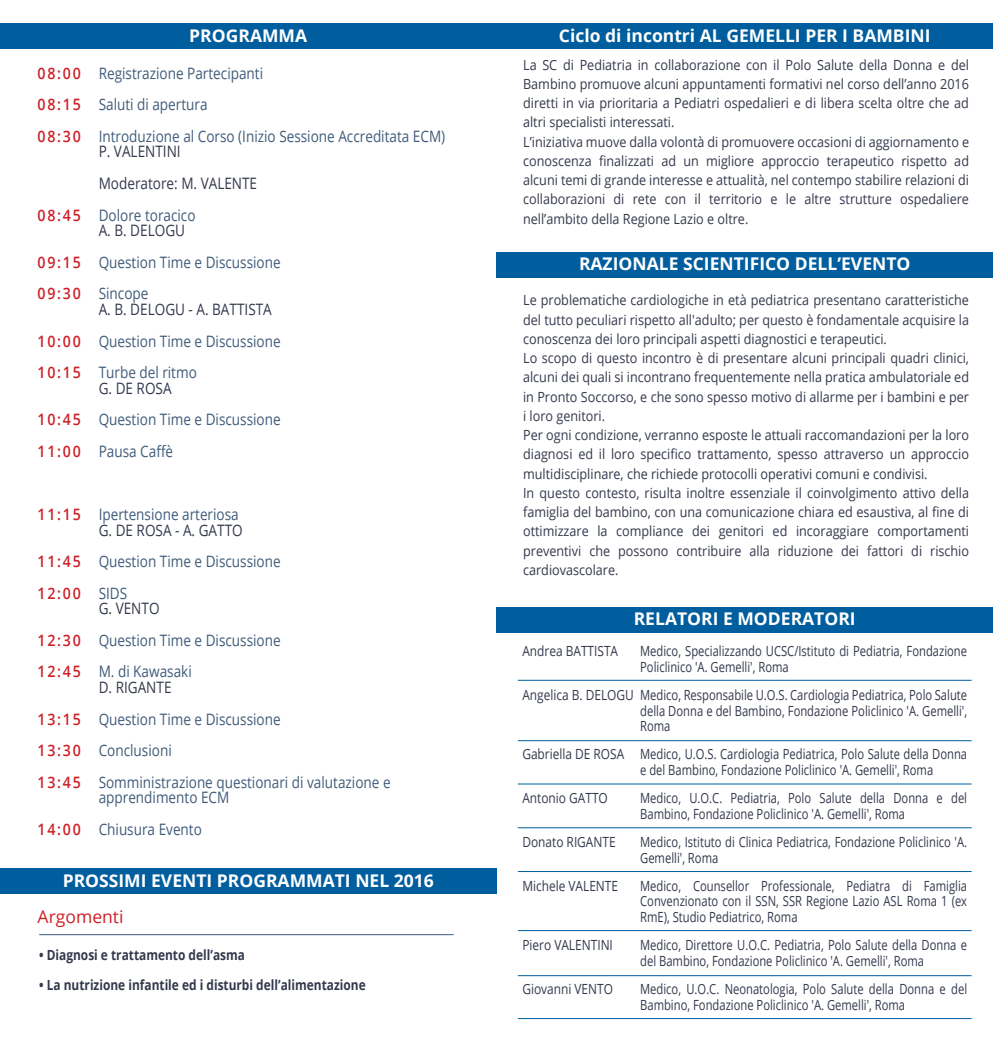
<style>
.page{position:relative;width:993px;height:1042px;background:#fff}
.page>*{position:absolute;margin:0;border:0;box-sizing:border-box;transform-origin:0 0}
.t1{font:700 17.5px "Open Sans";color:#fff}
.t2{font:17.5px "Open Sans";color:#cd2027}
.t3{font:15.75px/31.5px "Open Sans";color:#3f5b7a;scale:.86 1}
.t4{font:15.75px/31.5px "Open Sans";color:#33384c;scale:.86 1}
.t5{font:600 15.75px/31.5px "Open Sans";letter-spacing:.12em;color:#cd2027;scale:.9 1}
.t6{font:14px/19.2px "Open Sans";color:#33384c;scale:.9 1}
.t7{font:14px/15.8px "Open Sans";color:#33384c;scale:.8 1}
.t8{font:14px "Open Sans";color:#33384c;scale:.85 1}
.t9{font:700 14px "Open Sans";color:#33384c;scale:.85 1}
</style>
<div class="page">
<div style="left:0;top:23px;width:496px;height:25px;background:#005e9e"></div>
<div style="left:0;top:868px;width:496px;height:25px;background:#005e9e"></div>
<div style="left:496px;top:23px;width:496px;height:25px;background:#005e9e"></div>
<div style="left:496px;top:607px;width:496px;height:26px;background:#005e9e"></div>
<div style="left:496px;top:252px;width:496px;height:26px;background:#005e9e"></div>
<hr style="left:39px;top:934px;width:414px;height:1px;background:#3f5b7a">
<hr style="left:517px;top:680px;width:454px;height:1px;background:#005e9e">
<hr style="left:517px;top:740px;width:454px;height:1px;background:#005e9e">
<hr style="left:517px;top:783px;width:454px;height:1px;background:#005e9e">
<hr style="left:517px;top:827px;width:454px;height:1px;background:#005e9e">
<hr style="left:517px;top:871px;width:454px;height:1px;background:#005e9e">
<hr style="left:517px;top:930px;width:454px;height:1px;background:#005e9e">
<hr style="left:517px;top:1018px;width:454px;height:1px;background:#005e9e">
<hr style="left:517px;top:975px;width:454px;height:1px;background:#005e9e">
<p class="t5" style="left:38px;top:57px;width:49px;text-align:justify">08:00<br>08:15<br>08:30</p>
<p class="t5" style="left:38px;top:199px;width:49px">08:45</p>
<p class="t5" style="left:38px;top:246px;width:49px">09:15<br>09:30</p>
<p class="t5" style="left:38px;top:325px;width:49px">10:00<br>10:15</p>
<p class="t5" style="left:38px;top:403px;width:49px">10:45<br>11:00</p>
<p class="t1" style="left:189px;top:24px;width:119px">PROGRAMMA</p>
<p class="t3" style="left:99px;top:57px;width:404px">Registrazione Partecipanti<br>Saluti di apertura<br>Introduzione al Corso (Inizio Sessione Accreditata ECM)</p>
<p class="t4" style="left:99px;top:136px;width:186px">P. VALENTINI<br>Moderatore: M. VALENTE</p>
<p class="t3" style="left:99px;top:199px;width:114px">Dolore toracico</p>
<p class="t4" style="left:99px;top:214px;width:102px">A. B. DELOGU</p>
<p class="t3" style="left:99px;top:246px;width:213px">Question Time e Discussione<br>Sincope</p>
<p class="t4" style="left:99px;top:293px;width:203px">A. B. DELOGU - A. BATTISTA</p>
<p class="t3" style="left:99px;top:325px;width:213px">Question Time e Discussione<br>Turbe del ritmo</p>
<p class="t4" style="left:99px;top:372px;width:86px">G. DE ROSA</p>
<p class="t3" style="left:99px;top:403px;width:213px">Question Time e Discussione<br>Pausa Caffè</p>
<p class="t5" style="left:38px;top:498px;width:49px">11:15</p>
<p class="t5" style="left:38px;top:545px;width:49px">11:45<br>12:00</p>
<p class="t5" style="left:38px;top:624px;width:49px">12:30<br>12:45</p>
<p class="t5" style="left:38px;top:703px;width:49px;text-align:justify">13:15<br>13:30<br>13:45</p>
<p class="t5" style="left:38px;top:813px;width:49px">14:00</p>
<p class="t3" style="left:99px;top:498px;width:164px">Ipertensione arteriosa</p>
<p class="t4" style="left:99px;top:514px;width:169px">G. DE ROSA - A. GATTO</p>
<p class="t3" style="left:99px;top:545px;width:213px">Question Time e Discussione<br>SIDS</p>
<p class="t4" style="left:99px;top:592px;width:72px">G. VENTO</p>
<p class="t3" style="left:99px;top:624px;width:213px">Question Time e Discussione<br>M. di Kawasaki</p>
<p class="t4" style="left:99px;top:671px;width:86px">D. RIGANTE</p>
<p class="t3" style="left:99px;top:703px;width:341px">Question Time e Discussione<br>Conclusioni<br>Somministrazione questionari di valutazione e</p>
<p class="t3" style="left:99px;top:781px;width:153px">apprendimento ECM<br>Chiusura Evento</p>
<p class="t1" style="left:63px;top:868px;width:372px">PROSSIMI EVENTI PROGRAMMATI NEL 2016</p>
<p class="t2" style="left:38px;top:904px;width:87px">Argomenti</p>
<p class="t9" style="left:39px;top:945px;width:243px">• Diagnosi e trattamento dell’asma</p>
<p class="t9" style="left:39px;top:974px;width:385px">• La nutrizione infantile ed i disturbi dell’alimentazione</p>
<p class="t1" style="left:558px;top:23px;width:373px">Ciclo di incontri AL GEMELLI PER I BAMBINI</p>
<p class="t6" style="left:523px;top:54px;width:497px">La SC di Pediatria in collaborazione con il Polo Salute della Donna e del Bambino promuove alcuni appuntamenti formativi nel corso dell’anno 2016 diretti in via prioritaria a Pediatri ospedalieri e di libera scelta oltre che ad altri specialisti interessati.<br>L’iniziativa muove dalla volontà di promuovere occasioni di aggiornamento e conoscenza finalizzati ad un migliore approccio terapeutico rispetto ad alcuni temi di grande interesse e attualità, nel contempo stabilire relazioni di collaborazioni di rete con il territorio e le altre strutture ospedaliere nell’ambito della Regione Lazio e oltre.</p>
<p class="t1" style="left:579px;top:251px;width:333px">RAZIONALE SCIENTIFICO DELL’EVENTO</p>
<p class="t6" style="left:523px;top:290px;width:497px">Le problematiche cardiologiche in età pediatrica presentano caratteristiche del tutto peculiari rispetto all'adulto; per questo è fondamentale acquisire la conoscenza dei loro principali aspetti diagnostici e terapeutici.<br>Lo scopo di questo incontro è di presentare alcuni principali quadri clinici, alcuni dei quali si incontrano frequentemente nella pratica ambulatoriale ed in Pronto Soccorso, e che sono spesso motivo di allarme per i bambini e per i loro genitori.<br>Per ogni condizione, verranno esposte le attuali raccomandazioni per la loro diagnosi ed il loro specifico trattamento, spesso attraverso un approccio multidisciplinare, che richiede protocolli operativi comuni e condivisi.<br>In questo contesto, risulta inoltre essenziale il coinvolgimento attivo della famiglia del bambino, con una comunicazione chiara ed esaustiva, al fine di ottimizzare la compliance dei genitori ed incoraggiare comportamenti preventivi che possono contribuire alla riduzione dei fattori di rischio cardiovascolare.</p>
<p class="t1" style="left:633px;top:607px;width:223px">RELATORI E MODERATORI</p>
<p class="t8" style="left:522px;top:641px;width:114px">Andrea BATTISTA</p>
<p class="t8" style="left:522px;top:685px;width:524px">Angelica B. DELOGU Medico, Responsabile U.O.S. Cardiologia Pediatrica, Polo Salute</p>
<p class="t7" style="left:640px;top:643px;width:410px">Medico, Specializzando UCSC/Istituto di Pediatria, Fondazione<br>Policlinico 'A. Gemelli', Roma</p>
<p class="t7" style="left:640px;top:702px;width:410px">della Donna e del Bambino, Fondazione Policlinico 'A. Gemelli',<br>Roma</p>
<p class="t7" style="left:640px;top:746px;width:410px">Medico, U.O.S. Cardiologia Pediatrica, Polo Salute della Donna e del Bambino, Fondazione Policlinico 'A. Gemelli', Roma</p>
<p class="t7" style="left:640px;top:790px;width:410px">Medico, U.O.C. Pediatria, Polo Salute della Donna e del<br>Bambino, Fondazione Policlinico 'A. Gemelli', Roma</p>
<p class="t7" style="left:640px;top:833px;width:410px">Medico, Istituto di Clinica Pediatrica, Fondazione Policlinico 'A.<br>Gemelli', Roma</p>
<p class="t7" style="left:640px;top:877px;width:410px;text-align:justify">Medico, Counsellor Professionale, Pediatra di Famiglia Convenzionato con il SSN, SSR Regione Lazio ASL Roma 1 (ex RmE), Studio Pediatrico, Roma</p>
<p class="t7" style="left:640px;top:937px;width:410px">Medico, Direttore U.O.C. Pediatria, Polo Salute della Donna e del Bambino, Fondazione Policlinico 'A. Gemelli', Roma</p>
<p class="t7" style="left:640px;top:980px;width:410px">Medico, U.O.C. Neonatologia, Polo Salute della Donna e del<br>Bambino, Fondazione Policlinico 'A. Gemelli', Roma</p>
<p class="t8" style="left:522px;top:744px;width:121px">Gabriella DE ROSA</p>
<p class="t8" style="left:522px;top:788px;width:102px">Antonio GATTO</p>
<p class="t8" style="left:522px;top:832px;width:111px">Donato RIGANTE</p>
<p class="t8" style="left:522px;top:876px;width:114px">Michele VALENTE</p>
<p class="t8" style="left:522px;top:935px;width:108px">Piero VALENTINI</p>
<p class="t8" style="left:522px;top:979px;width:108px">Giovanni VENTO</p>
</div>
